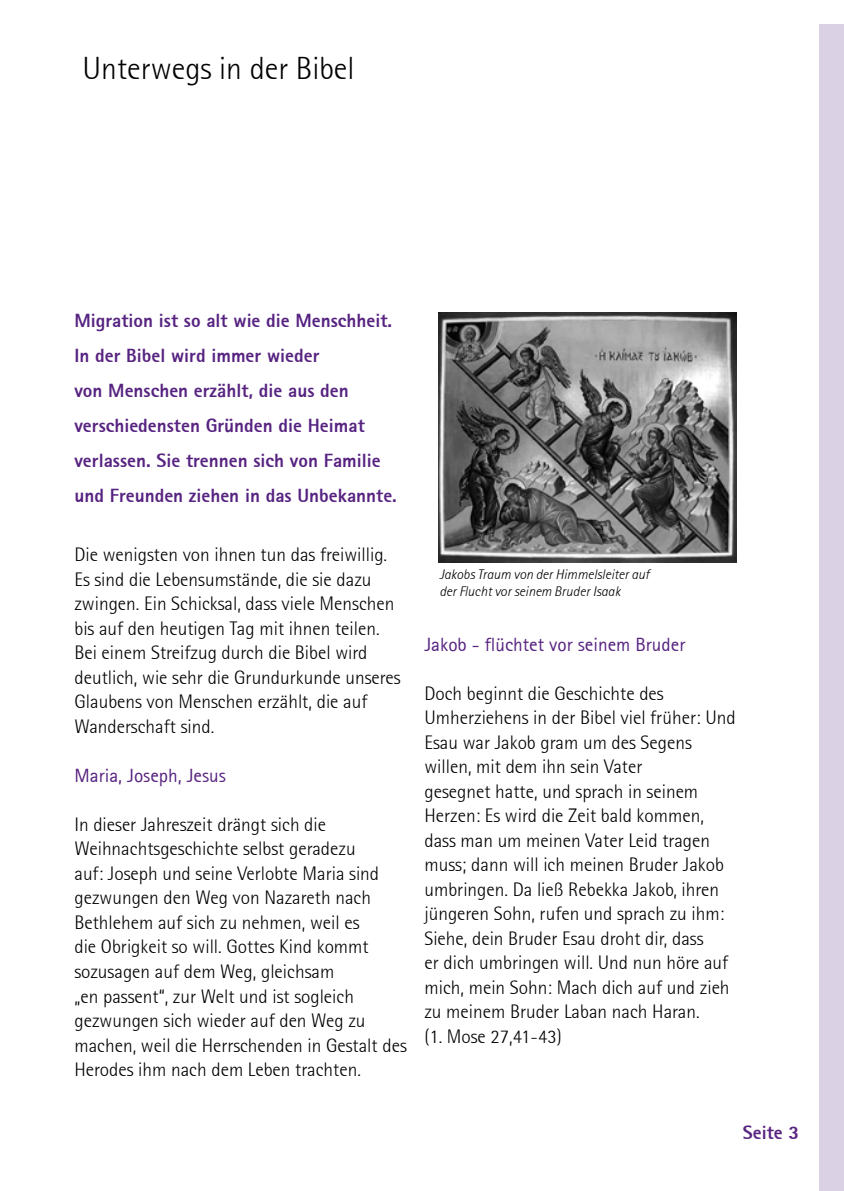
<style>
.page{position:relative;width:844px;height:1191px;background:#fff}
.page>*{position:absolute;margin:0;border:0;box-sizing:border-box;transform-origin:0 0}
.t1{font:300 31.5px "Rotis Semi Sans";color:#000}
.t2{font:300 19.25px/24.5px "Rotis Semi Sans";color:#000}
.t3{font:19.25px/35px "Rotis Sans Serif Extra Bold 75";color:#572381}
.t4{font:19.25px "Rotis Sans Serif 55";color:#572381}
.t5{font:14px/16.8px "Rotis Sans Serif Light Italic 46";color:#000}
</style>
<div class="page">
<div style="left:818px;top:25px;width:25px;height:1166px;background:#dbd1e5"></div>
<img style="left:438px;top:313px;width:298px;height:249px">
<h1 class="t1" style="left:83px;top:50px;width:273px">Unterwegs in der Bibel</h1>
<p class="t3" style="left:74px;top:302px;width:324px">Migration ist so alt wie die Menschheit.<br>In der Bibel wird immer wieder<br>von Menschen erzählt, die aus den verschiedensten Gründen die Heimat verlassen. Sie trennen sich von Familie und Freunden ziehen in das Unbekannte.</p>
<p class="t2" style="left:74px;top:542px;width:327px">Die wenigsten von ihnen tun das freiwillig.<br>Es sind die Lebensumstände, die sie dazu zwingen. Ein Schicksal, dass viele Menschen bis auf den heutigen Tag mit ihnen teilen.<br>Bei einem Streifzug durch die Bibel wird deutlich, wie sehr die Grundurkunde unseres Glaubens von Menschen erzählt, die auf Wanderschaft sind.</p>
<p class="t4" style="left:74px;top:764px;width:153px">Maria, Joseph, Jesus</p>
<p class="t2" style="left:74px;top:812px;width:334px">In dieser Jahreszeit drängt sich die Weihnachtsgeschichte selbst geradezu<br>auf: Joseph und seine Verlobte Maria sind gezwungen den Weg von Nazareth nach Bethlehem auf sich zu nehmen, weil es<br>die Obrigkeit so will. Gottes Kind kommt sozusagen auf dem Weg, gleichsam<br>„en passent“, zur Welt und ist sogleich gezwungen sich wieder auf den Weg zu machen, weil die Herrschenden in Gestalt des Herodes ihm nach dem Leben trachten.</p>
<p class="t5" style="left:439px;top:566px;width:212px">Jakobs Traum von der Himmelsleiter auf der Flucht vor seinem Bruder Isaak</p>
<p class="t4" style="left:424px;top:632px;width:262px">Jakob - flüchtet vor seinem Bruder</p>
<p class="t2" style="left:424px;top:680px;width:313px">Doch beginnt die Geschichte des Umherziehens in der Bibel viel früher: Und Esau war Jakob gram um des Segens willen, mit dem ihn sein Vater<br>gesegnet hatte, und sprach in seinem Herzen: Es wird die Zeit bald kommen, dass man um meinen Vater Leid tragen muss; dann will ich meinen Bruder Jakob umbringen. Da ließ Rebekka Jakob, ihren jüngeren Sohn, rufen und sprach zu ihm:<br>Siehe, dein Bruder Esau droht dir, dass<br>er dich umbringen will. Und nun höre auf mich, mein Sohn: Mach dich auf und zieh zu meinem Bruder Laban nach Haran.<br>(1. Mose 27,41-43)</p>
<p class="t3" style="left:742px;top:1114px;width:58px">Seite 3</p>
</div>
